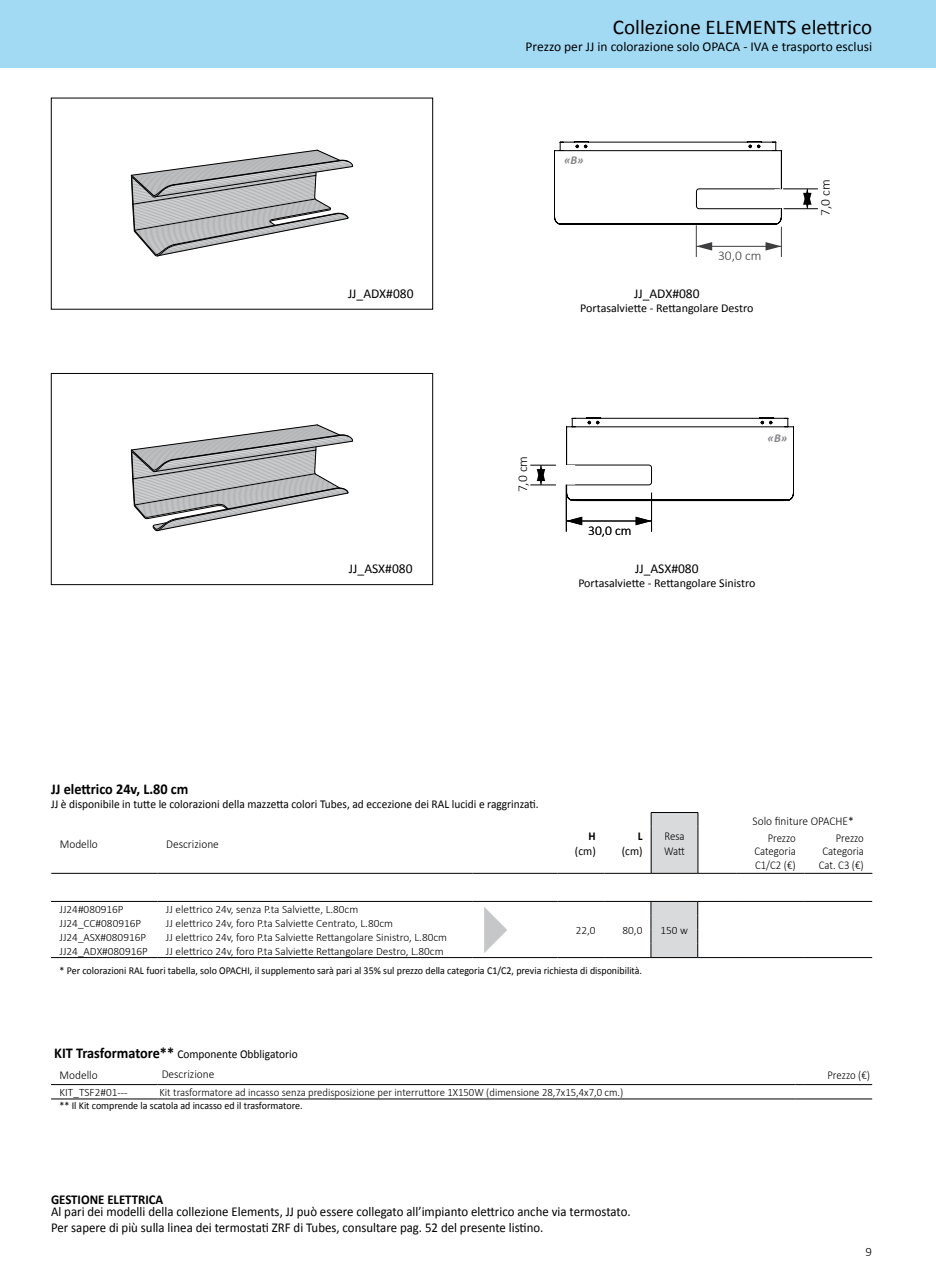
<style>
.page{position:relative;width:936px;height:1276px;background:#fff}
.page>*{position:absolute;margin:0;border:0;box-sizing:border-box;transform-origin:0 0}
.t1{font:21px "Calibri";color:#000}
.t2{font:700 15px "Calibri";color:#000;scale:.95 1}
.t3{font:13.5px/16.2px "Calibri";color:#000;scale:.95 1}
.t4{font:13.5px "Calibri";color:#000}
.t5{font:700 13.5px "Calibri";color:#000;scale:.95 1}
.t6{font:300 13.5px "Calibri";color:#000}
.t7{font:300 13.5px "Calibri";color:#3e3e40}
.t8{font:300 12.9px "Calibri";color:#000}
.t9{font:12px "Calibri";color:#000;scale:.95 1}
.t10{font:12px "Calibri";color:#000}
.t11{font:300 12px/13.5px "Calibri";color:#000;scale:.9 1}
.t12{font:300 12px "Calibri";color:#000;scale:.95 1}
.t13{font:italic 700 12px "Calibri";color:#848587}
.t14{font:700 12px "Calibri";color:#000;scale:.95 1}
.t15{font:300 11.25px "Calibri";color:#000}
.t16{font:300 11.25px "Calibri";color:#000;scale:.95 1}
.t17{font:10.5px "Calibri";color:#000;scale:.95 1}
.s1{font-weight:700;font-size:15px}
</style>
<div class="page">
<div style="left:0;top:0;width:935px;height:68px;background:#a2daf4"></div>
<svg style="left:131px;top:150px;width:222px;height:107px"></svg>
<svg style="left:131px;top:424px;width:222px;height:107px"></svg>
<svg style="left:554px;top:141px;width:227px;height:84px"></svg>
<div style="left:775px;top:190px;width:24px;height:17px;background:#fff"></div>
<hr style="left:783px;top:208px;width:34px;height:1px;background:#000">
<hr style="left:783px;top:189px;width:34px;height:1px;background:#000">
<svg style="left:803px;top:189px;width:8px;height:20px"></svg>
<hr style="left:781px;top:227px;width:1px;height:30px;background:#3e3e40">
<hr style="left:696px;top:225px;width:1px;height:32px;background:#3e3e40">
<hr style="left:696px;top:246px;width:85px;height:1px;background:#3e3e40">
<svg style="left:696px;top:242px;width:16px;height:9px"></svg>
<svg style="left:765px;top:242px;width:16px;height:9px"></svg>
<svg style="left:566px;top:417px;width:227px;height:84px"></svg>
<div style="left:565px;top:465px;width:86px;height:20px;background:#fff;border-radius:3px"></div>
<div style="left:565px;top:465px;width:86px;height:20px;border:1px solid #000;border-radius:3px"></div>
<div style="left:550px;top:466px;width:24px;height:18px;background:#fff"></div>
<svg style="left:530px;top:465px;width:26px;height:21px"></svg>
<hr style="left:651px;top:493px;width:1px;height:38px;background:#000">
<hr style="left:566px;top:485px;width:1px;height:46px;background:#000">
<hr style="left:566px;top:521px;width:85px;height:1px;background:#000">
<svg style="left:567px;top:517px;width:15px;height:8px"></svg>
<svg style="left:635px;top:517px;width:16px;height:8px"></svg>
<div style="left:51px;top:98px;width:382px;height:211px;border:1px solid #000"></div>
<div style="left:51px;top:373px;width:382px;height:212px;border:1px solid #000"></div>
<div style="left:651px;top:901px;width:46px;height:56px;background:#d9dadb"></div>
<hr style="left:51px;top:901px;width:106px;height:1px;background:#000">
<hr style="left:157px;top:901px;width:315px;height:1px;background:#000">
<hr style="left:472px;top:901px;width:85px;height:1px;background:#000">
<hr style="left:557px;top:901px;width:47px;height:1px;background:#000">
<hr style="left:604px;top:901px;width:47px;height:1px;background:#000">
<hr style="left:651px;top:901px;width:46px;height:1px;background:#000">
<hr style="left:697px;top:901px;width:39px;height:1px;background:#000">
<hr style="left:51px;top:957px;width:106px;height:1px;background:#000">
<hr style="left:157px;top:957px;width:315px;height:1px;background:#000">
<hr style="left:472px;top:957px;width:85px;height:1px;background:#000">
<hr style="left:557px;top:957px;width:47px;height:1px;background:#000">
<hr style="left:604px;top:957px;width:47px;height:1px;background:#000">
<hr style="left:697px;top:957px;width:39px;height:1px;background:#000">
<hr style="left:736px;top:901px;width:68px;height:1px;background:#000">
<hr style="left:804px;top:901px;width:68px;height:1px;background:#000">
<hr style="left:736px;top:957px;width:68px;height:1px;background:#000">
<hr style="left:804px;top:957px;width:68px;height:1px;background:#000">
<svg style="left:650px;top:901px;width:1px;height:56px"></svg>
<svg style="left:697px;top:901px;width:1px;height:56px"></svg>
<hr style="left:651px;top:957px;width:46px;height:1px;background:#000">
<div style="left:651px;top:812px;width:47px;height:61px;background:#d9dadb"></div>
<hr style="left:51px;top:873px;width:107px;height:1px;background:#000">
<hr style="left:158px;top:873px;width:314px;height:1px;background:#000">
<hr style="left:472px;top:873px;width:85px;height:1px;background:#000">
<hr style="left:557px;top:873px;width:47px;height:1px;background:#000">
<hr style="left:604px;top:873px;width:47px;height:1px;background:#000">
<hr style="left:651px;top:873px;width:46px;height:1px;background:#000">
<hr style="left:736px;top:873px;width:68px;height:1px;background:#000">
<hr style="left:804px;top:873px;width:68px;height:1px;background:#000">
<hr style="left:697px;top:873px;width:39px;height:1px;background:#000">
<hr style="left:651px;top:812px;width:47px;height:1px;background:#000">
<svg style="left:651px;top:813px;width:1px;height:13px"></svg>
<hr style="left:651px;top:826px;width:1px;height:47px;background:#000">
<svg style="left:697px;top:813px;width:1px;height:13px"></svg>
<hr style="left:697px;top:826px;width:1px;height:47px;background:#000">
<svg style="left:484px;top:907px;width:23px;height:46px"></svg>
<hr style="left:51px;top:1084px;width:106px;height:1px;background:#000">
<hr style="left:157px;top:1084px;width:638px;height:1px;background:#000">
<hr style="left:804px;top:1084px;width:68px;height:1px;background:#000">
<hr style="left:51px;top:1098px;width:106px;height:1px;background:#000">
<hr style="left:157px;top:1098px;width:638px;height:1px;background:#000">
<hr style="left:804px;top:1098px;width:68px;height:1px;background:#000">
<h1 class="t1" style="left:613px;top:13px;width:261px">Collezione ELEMENTS elettrico</h1>
<p class="t4" style="left:525px;top:37px;width:348px">Prezzo per JJ in colorazione solo OPACA - IVA e trasporto esclusi</p>
<p class="t4" style="left:348px;top:284px;width:67px">JJ_ADX#080</p>
<p class="t4" style="left:349px;top:559px;width:65px">JJ_ASX#080</p>
<p class="t13" style="left:564px;top:152px;width:21px">«B»</p>
<p class="t7" style="left:718px;top:247px;width:45px">30,0 cm</p>
<p class="t4" style="left:634px;top:284px;width:67px">JJ_ADX#080</p>
<p class="t10" style="left:580px;top:300px;width:174px">Portasalviette - Rettangolare Destro</p>
<p class="t6" style="left:816px;top:216px;width:38px;rotate:-90deg">7,0 cm</p>
<p class="t6" style="left:514px;top:492px;width:38px;rotate:-90deg">7,0 cm</p>
<p class="t13" style="left:767px;top:429px;width:21px">«B»</p>
<p class="t6" style="left:588px;top:522px;width:45px">30,0 cm</p>
<p class="t4" style="left:635px;top:559px;width:65px">JJ_ASX#080</p>
<p class="t10" style="left:578px;top:574px;width:178px">Portasalviette - Rettangolare Sinistro</p>
<h2 class="t2" style="left:51px;top:778px;width:146px">JJ elettrico 24v, L.80 cm</h2>
<p class="t9" style="left:51px;top:795px;width:515px">JJ è disponibile in tutte le colorazioni della mazzetta colori Tubes, ad eccezione dei RAL lucidi e raggrinzati.</p>
<p class="t12" style="left:752px;top:813px;width:108px">Solo finiture OPACHE*</p>
<p class="t14" style="left:588px;top:827px;width:9px">H</p>
<p class="t9" style="left:575px;top:842px;width:23px">(cm)</p>
<p class="t14" style="left:637px;top:827px;width:7px">L</p>
<p class="t9" style="left:621px;top:842px;width:23px">(cm)</p>
<p class="t11" style="left:664px;top:829px;width:25px;line-height:14.4px">Resa<br>Watt</p>
<p class="t12" style="left:60px;top:837px;width:42px">Modello</p>
<p class="t12" style="left:166px;top:837px;width:57px">Descrizione</p>
<p class="t11" style="left:754px;top:831px;width:47px;text-align:justify;text-indent:13px">Prezzo Categoria C1/C2 (€)</p>
<p class="t11" style="left:818px;top:831px;width:52px;text-align:right">Prezzo<br>Categoria<br>Cat. C3 (€)</p>
<p class="t15" style="left:60px;top:902px;width:65px">JJ24#080916P</p>
<p class="t15" style="left:166px;top:902px;width:194px">JJ elettrico 24v, senza P.ta Salviette, L.80cm</p>
<p class="t15" style="left:60px;top:916px;width:83px">JJ24_CC#080916P</p>
<p class="t15" style="left:166px;top:916px;width:229px">JJ elettrico 24v, foro P.ta Salviette Centrato, L.80cm</p>
<p class="t15" style="left:60px;top:930px;width:88px">JJ24_ASX#080916P</p>
<p class="t15" style="left:166px;top:930px;width:283px">JJ elettrico 24v, foro P.ta Salviette Rettangolare Sinistro, L.80cm</p>
<p class="t15" style="left:60px;top:944px;width:90px">JJ24_ADX#080916P</p>
<p class="t15" style="left:166px;top:944px;width:279px">JJ elettrico 24v, foro P.ta Salviette Rettangolare Destro, L.80cm</p>
<p class="t17" style="left:60px;top:963px;width:614px">* Per colorazioni RAL fuori tabella, solo OPACHI, il supplemento sarà pari al 35% sul prezzo della categoria C1/C2, previa richiesta di disponibilità.</p>
<p class="t15" style="left:575px;top:923px;width:21px">22,0</p>
<p class="t15" style="left:622px;top:923px;width:21px">80,0</p>
<p class="t15" style="left:660px;top:923px;width:29px">150 w</p>
<p class="t9" style="left:54px;top:1045px;width:258px"><span class="s1">KIT Trasformatore**</span> Componente Obbligatorio</p>
<p class="t12" style="left:60px;top:1068px;width:42px">Modello</p>
<p class="t12" style="left:162px;top:1067px;width:57px">Descrizione</p>
<p class="t11" style="left:827px;top:1068px;width:49px">Prezzo (€)</p>
<p class="t15" style="left:60px;top:1085px;width:70px">KIT_TSF2#01---</p>
<p class="t16" style="left:159px;top:1085px;width:490px">Kit trasformatore ad incasso senza predisposizione per interruttore 1X150W (dimensione 28,7x15,4x7,0 cm.)</p>
<p class="t17" style="left:60px;top:1098px;width:257px">** Il Kit comprende la scatola ad incasso ed il trasformatore.</p>
<p class="t5" style="left:51px;top:1190px;width:120px">GESTIONE ELETTRICA</p>
<p class="t3" style="left:51px;top:1203px;width:611px">Al pari dei modelli della collezione Elements, JJ può essere collegato all’impianto elettrico anche via termostato.<br>Per sapere di più sulla linea dei termostati ZRF di Tubes, consultare pag. 52 del presente listino.</p>
<p class="t8" style="left:865px;top:1244px;width:8px">9</p>
</div>
